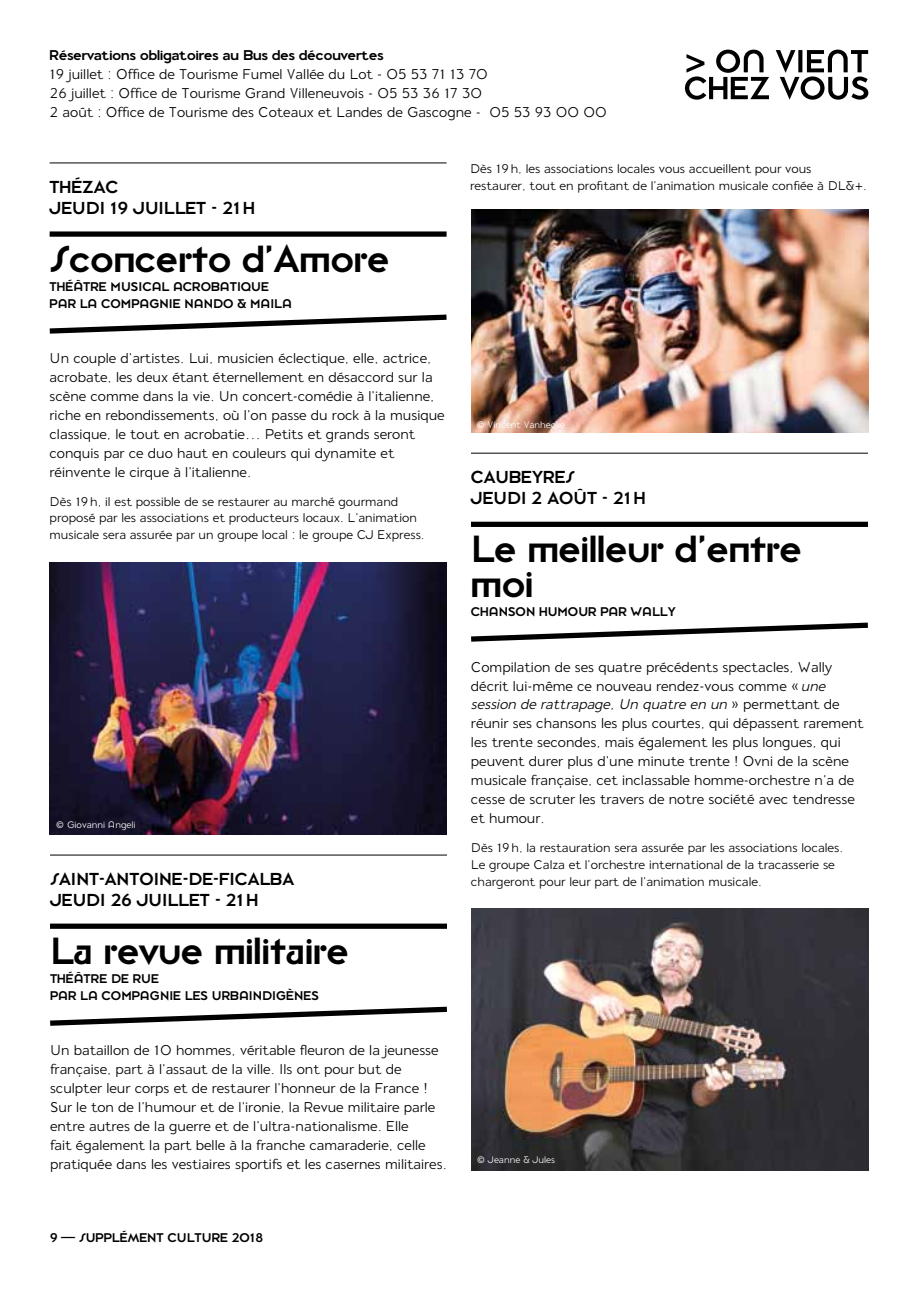
<style>
.page{position:relative;width:918px;height:1290px;background:#fff}
.page>*{position:absolute;margin:0;border:0;box-sizing:border-box;transform-origin:0 0}
.t1{font:42px/35px "Dessau Pro Zukunft";color:#000}
.t2{font:19.25px/21px "Dessau Pro Zukunft";color:#000}
.t3{font:15.75px/18.9px "Dessau Pro Fein";color:#000}
.t4{font:15.75px "Dessau Pro Neu";color:#000}
.t5{font:14px/16.8px "Dessau Pro Fein";color:#000}
.t6{font:14px/16.8px "Dessau Pro Neu";color:#000}
.t7{font:14px "Dessau Pro Zukunft";color:#000}
.t8{font:10.5px "Dessau Pro Fein";color:#fff}
.s1{font-style:italic}
</style>
<div class="page">
<svg style="left:685px;top:50px;width:183px;height:50px"></svg>
<img style="left:50px;top:562px;width:396px;height:273px">
<img style="left:471px;top:908px;width:397px;height:263px">
<img style="left:471px;top:209px;width:397px;height:224px">
<svg style="left:49px;top:314px;width:398px;height:20px"></svg>
<svg style="left:50px;top:1006px;width:397px;height:20px"></svg>
<svg style="left:471px;top:622px;width:397px;height:20px"></svg>
<div style="left:50px;top:231px;width:396px;height:6px;background:#000"></div>
<div style="left:50px;top:923px;width:397px;height:6px;background:#000"></div>
<div style="left:471px;top:522px;width:397px;height:5px;background:#000"></div>
<hr style="left:50px;top:162px;width:396px;height:1px;background:#000">
<hr style="left:50px;top:854px;width:397px;height:1px;background:#000">
<hr style="left:471px;top:453px;width:397px;height:1px;background:#000">
<p class="t4" style="left:50px;top:47px;width:335px">RÉSERVATIONS OBLIGATOIRES AU BUS DES DÉCOUVERTES</p>
<p class="t3" style="left:50px;top:65px;width:559px">19 juillet : Office de Tourisme Fumel Vallée du Lot - 05 53 71 13 70<br>26 juillet : Office de Tourisme Grand Villeneuvois - 05 53 36 17 30<br>2 août : Office de Tourisme des Coteaux et Landes de Gascogne - 05 53 93 00 00</p>
<p class="t2" style="left:50px;top:178px;width:207px">THÉZAC<br>JEU DI 19 JU ILLET - 21H</p>
<h1 class="t1" style="left:50px;top:244px;width:341px">SCONCERTO D’AMORE</h1>
<p class="t6" style="left:50px;top:278px;width:244px">THÉÂTRE MUSICAL ACROBATIQUE<br>PAR LA COMPAGNIE NANDO &amp; MAILA</p>
<p class="t3" style="left:50px;top:349px;width:396px">Un couple d’artistes. Lui, musicien éclectique, elle, actrice, acrobate, les deux étant éternellement en désaccord sur la scène comme dans la vie. Un concert-comédie à l’italienne, riche en rebondissements, où l’on passe du rock à la musique classique, le tout en acrobatie… Petits et grands seront conquis par ce duo haut en couleurs qui dynamite et réinvente le cirque à l’italienne.</p>
<p class="t5" style="left:50px;top:493px;width:376px">Dès 19h, il est possible de se restaurer au marché gourmand proposé par les associations et producteurs locaux. L’animation musicale sera assurée par un groupe local : le groupe CJ Express.</p>
<p class="t8" style="left:56px;top:819px;width:81px">© Giovanni Angeli</p>
<p class="t2" style="left:50px;top:870px;width:246px">SAINT-ANTOINE-DE-FICALBA<br>JEU DI 26 JU ILLET - 21 H</p>
<h1 class="t1" style="left:50px;top:936px;width:300px">LA REVUE MILITAIRE</h1>
<p class="t6" style="left:50px;top:970px;width:270px">THÉÂTRE DE RUE<br>PAR LA COMPAGNIE LES URBAINDIGÈNES</p>
<p class="t3" style="left:50px;top:1041px;width:398px">Un bataillon de 10 hommes, véritable fleuron de la jeunesse française, part à l’assaut de la ville. Ils ont pour but de sculpter leur corps et de restaurer l’honneur de la France !<br>Sur le ton de l’humour et de l’ironie, la Revue militaire parle entre autres de la guerre et de l’ultra-nationalisme. Elle<br>fait également la part belle à la franche camaraderie, celle pratiquée dans les vestiaires sportifs et les casernes militaires.</p>
<p class="t7" style="left:50px;top:1230px;width:215px">9 — SUPPLÉMENT CULTURE 2018</p>
<p class="t5" style="left:470px;top:160px;width:398px">Dès 19h, les associations locales vous accueillent pour vous restaurer, tout en profitant de l’animation musicale confiée à DL&amp;+.</p>
<p class="t8" style="left:476px;top:419px;width:90px">© Vincent Vanhecke</p>
<p class="t2" style="left:471px;top:468px;width:176px">CAU BEYRES<br>JEU DI 2 AOÛT - 21H</p>
<h1 class="t1" style="left:471px;top:534px;width:332px">LE MEILLEUR D’ENTRE<br>MOI</h1>
<p class="t6" style="left:471px;top:603px;width:10px">CHANSON</p>
<p class="t6" style="left:539px;top:603px;width:11px">HUMOUR</p>
<p class="t6" style="left:600px;top:603px;width:10px">PAR</p>
<p class="t6" style="left:630px;top:603px;width:10px">WALLY</p>
<p class="t3" style="left:471px;top:657px;width:394px">Compilation de ses quatre précédents spectacles, Wally décrit lui-même ce nouveau rendez-vous comme «<span class="s1">une session de rattrapage,Un quatre en un</span> » p e r m e tt a n t d e réunir ses chansons les plus courtes, qui dépassent rarement les trente secondes, mais également les plus longues, qui peuvent durer plus d’une minute trente ! Ovni de la scène musicale française, cet inclassable homme-orchestre n’a de cesse de scruter les travers de notre société avec tendresse et humour.</p>
<p class="t5" style="left:471px;top:839px;width:374px">Dès 19h, la restauration sera assurée par les associations locales.<br>Le groupe Calza et l’orchestre international de la tracasserie se chargeront pour leur part de l’animation musicale.</p>
<p class="t8" style="left:477px;top:1154px;width:80px">© Jeanne &amp; Jules</p>
</div>
